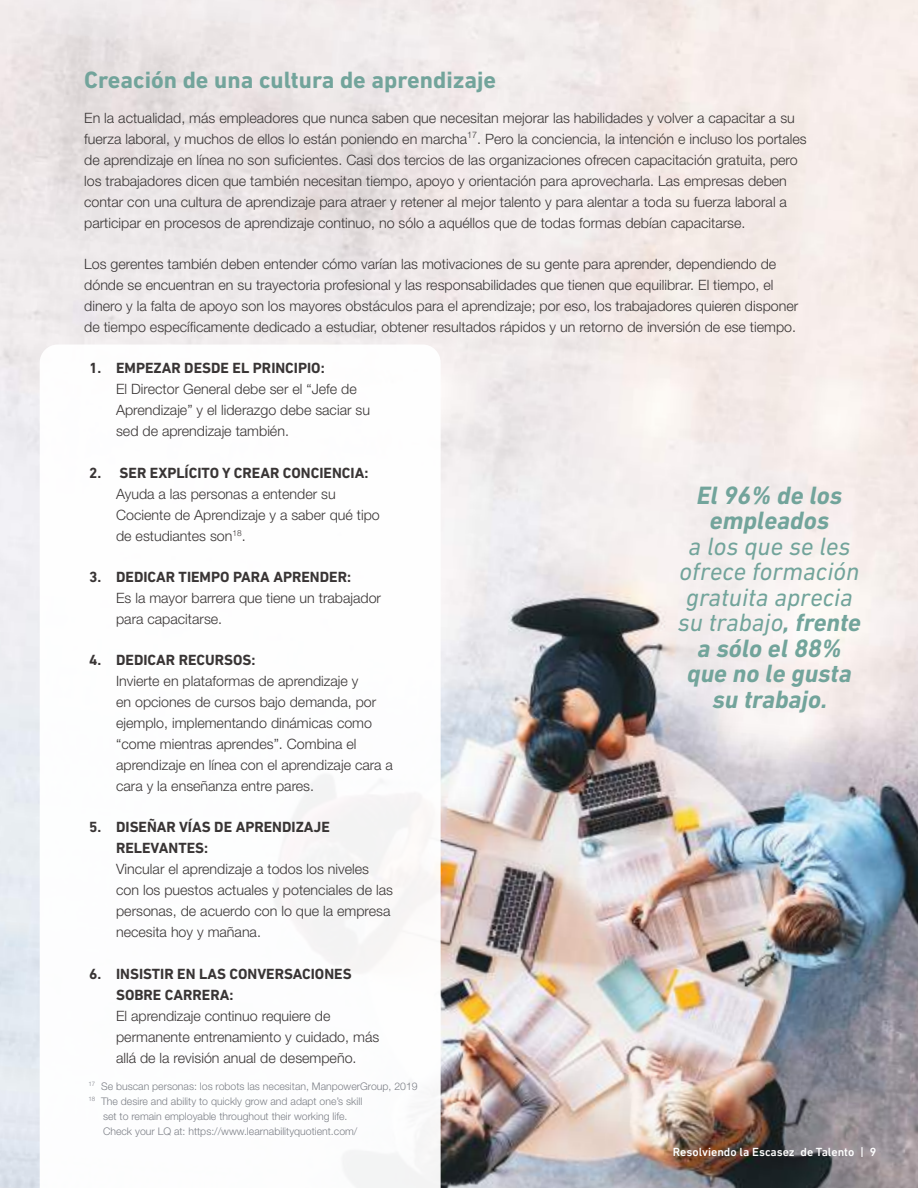
<style>
.page{position:relative;width:918px;height:1188px;background:#fff}
.page>*{position:absolute;margin:0;border:0;box-sizing:border-box;transform-origin:0 0}
.t1{font:italic 25.5px/25.5px "DIN Next W1 G";color:#72a49b;text-align:center}
.t2{font:italic 700 25.5px/25.5px "DIN Next W1 G";color:#72a49b;text-align:center}
.t3{font:700 24px "DIN Next W1 G";color:#72a49b}
.t4{font:700 15px/21px "DIN Next W1 G";color:#393535}
.t5{font:300 14.25px/21px "Helvetica Neue LT Std";color:#393535}
.t6{font:500 12px "DIN Next W1 G";color:#fff}
.t7{font:300 10.5px "Helvetica Neue LT Std";color:#7d8087}
.s1{font-weight:700}
</style>
<div class="page">
<img style="left:1px;top:0;width:917px;height:1188px">
<svg style="left:40px;top:345px;width:401px;height:843px"></svg>
<h2 class="t3" style="left:84px;top:66px;width:413px">Creación de una cultura de aprendizaje</h2>
<p class="t5" style="left:84px;top:107px;width:724px">En la actualidad, más empleadores que nunca saben que necesitan mejorar las habilidades y volver a capacitar a su fuerza laboral, y muchos de ellos lo están poniendo en marcha<sup>17</sup>. Pero la conciencia, la intención e incluso los portales de aprendizaje en línea no son suficientes. Casi dos tercios de las organizaciones ofrecen capacitación gratuita, pero los trabajadores dicen que también necesitan tiempo, apoyo y orientación para aprovecharla. Las empresas deben contar con una cultura de aprendizaje para atraer y retener al mejor talento y para alentar a toda su fuerza laboral a participar en procesos de aprendizaje continuo, no sólo a aquéllos que de todas formas debían capacitarse.</p>
<p class="t5" style="left:84px;top:253px;width:716px">Los gerentes también deben entender cómo varían las motivaciones de su gente para aprender, dependiendo de dónde se encuentran en su trayectoria profesional y las responsabilidades que tienen que equilibrar. El tiempo, el dinero y la falta de apoyo son los mayores obstáculos para el aprendizaje; por eso, los trabajadores quieren disponer de tiempo específicamente dedicado a estudiar, obtener resultados rápidos y un retorno de inversión de ese tiempo.</p>
<p class="t4" style="left:89px;top:358px;width:237px">1. EMPEZAR DESDE EL PRINCIPIO:</p>
<p class="t5" style="left:116px;top:378px;width:255px">El Director General debe ser el “Jefe de<br>Aprendizaje” y el liderazgo debe saciar su sed de aprendizaje también.</p>
<p class="t4" style="left:89px;top:462px;width:281px">2. SER EXPLÍCITO Y CREAR CONCIENCIA:</p>
<p class="t5" style="left:116px;top:483px;width:265px">Ayuda a las personas a entender su<br>Cociente de Aprendizaje y a saber qué tipo de estudiantes son<sup>18</sup>.</p>
<p class="t4" style="left:89px;top:566px;width:264px">3. DEDICAR TIEMPO PARA APRENDER:</p>
<p class="t5" style="left:116px;top:587px;width:267px">Es la mayor barrera que tiene un trabajador para capacitarse.</p>
<p class="t4" style="left:89px;top:649px;width:168px">4. DEDICAR RECURSOS:</p>
<p class="t5" style="left:116px;top:670px;width:278px">Invierte en plataformas de aprendizaje y<br>en opciones de cursos bajo demanda, por ejemplo, implementando dinámicas como “come mientras aprendes”. Combina el aprendizaje en línea con el aprendizaje cara a cara y la enseñanza entre pares.</p>
<p class="t4" style="left:116px;top:817px;width:215px;text-indent:-27px">5. DISEÑAR VÍAS DE APRENDIZAJE<br>RELEVANTES:</p>
<p class="t5" style="left:116px;top:858px;width:278px">Vincular el aprendizaje a todos los niveles con los puestos actuales y potenciales de las personas, de acuerdo con lo que la empresa necesita hoy y mañana.</p>
<p class="t4" style="left:116px;top:963px;width:237px;text-indent:-27px">6. INSISTIR EN LAS CONVERSACIONES<br>SOBRE CARRERA:</p>
<p class="t5" style="left:116px;top:1005px;width:265px">El aprendizaje continuo requiere de permanente entrenamiento y cuidado, más allá de la revisión anual de desempeño.</p>
<h1 class="t2" style="left:697px;top:482px;width:147px">El 96% de los empleados</h1>
<h1 class="t1" style="left:678px;top:533px;width:185px">a los que se les ofrece formación gratuita aprecia su trabajo<span class="s1">, frente a sólo el 88% que no le gusta su trabajo.</span></h1>
<p class="t7" style="left:88px;top:1079px;width:331px"><sup>17</sup> Se buscan personas: los robots las necesitan, ManpowerGroup, 2019</p>
<p class="t7" style="left:88px;top:1094px;width:275px"><sup>18</sup> The desire and ability to quickly grow and adapt one’s skill</p>
<p class="t7" style="left:103px;top:1109px;width:246px">set to remain employable throughout their working life.</p>
<p class="t7" style="left:103px;top:1124px;width:256px">Check your LQ at: https://www.learnabilityquotient.com/</p>
<p class="t6" style="left:673px;top:1145px;width:205px">Resolviendo la Escasez de Talento | 9</p>
</div>
